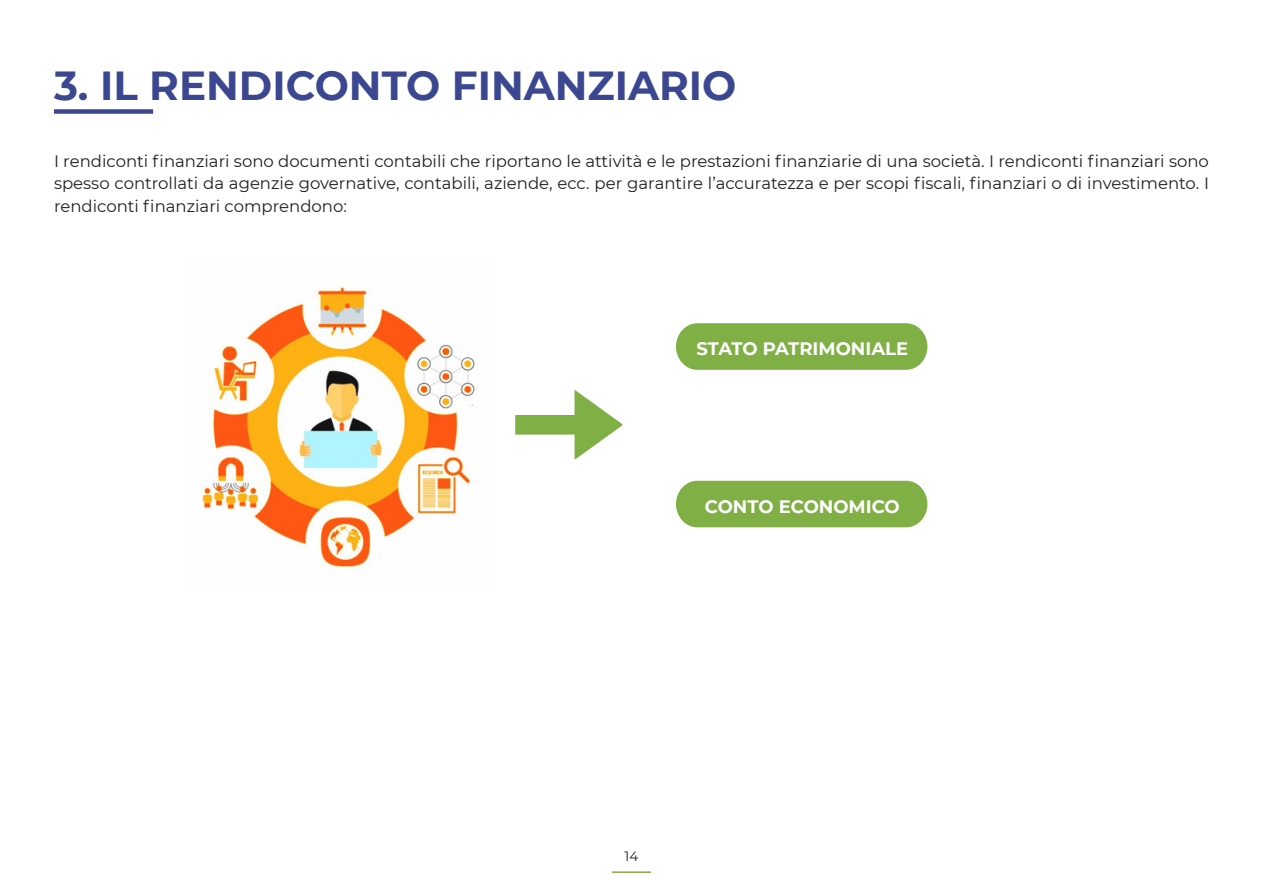
<style>
.page{position:relative;width:1263px;height:893px;background:#fff}
.page>*{position:absolute;margin:0;border:0;box-sizing:border-box;transform-origin:0 0}
.t1{font:700 40.5px "Montserrat";color:#3b4791}
.t2{font:700 18px "Montserrat";color:#fff}
.t3{font:16.5px/22.5px "Montserrat";color:#231f20;text-align:justify}
.t4{font:13.5px "Montserrat";color:#231f20}
</style>
<div class="page">
<hr style="left:612px;top:871px;width:39px;height:2px;background:#80b045">
<div style="left:54px;top:109px;width:99px;height:5px;background:#3b4791"></div>
<img style="left:202px;top:287px;width:273px;height:283px">
<div style="left:676px;top:323px;width:251px;height:47px;background:#80b045;border-radius:22px"></div>
<div style="left:676px;top:481px;width:251px;height:46px;background:#80b045;border-radius:22px"></div>
<svg style="left:515px;top:390px;width:107px;height:69px"></svg>
<p class="t1" style="left:54px;top:56px;width:684px">3. IL RENDICONTO FINANZIARIO</p>
<p class="t3" style="left:54px;top:149px;width:1156px">I rendiconti finanziari sono documenti contabili che riportano le attività e le prestazioni finanziarie di una società. I rendiconti finanziari sono spesso controllati da agenzie governative, contabili, aziende, ecc. per garantire l’accuratezza e per scopi fiscali, finanziari o di investimento. I rendiconti finanziari comprendono:</p>
<p class="t2" style="left:696px;top:336px;width:213px">STATO PATRIMONIALE</p>
<p class="t2" style="left:705px;top:493px;width:196px">CONTO ECONOMICO</p>
<p class="t4" style="left:625px;top:847px;width:15px">14</p>
</div>
